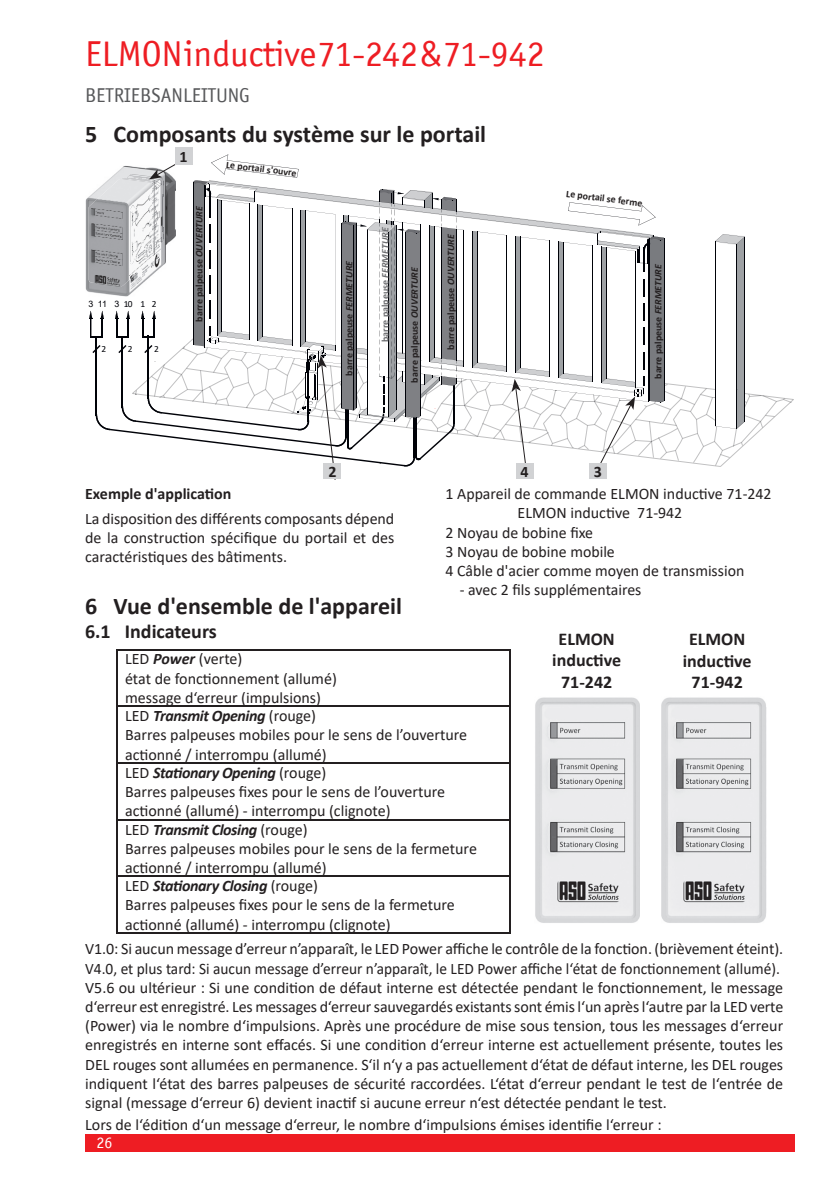
<style>
.page{position:relative;width:840px;height:1191px;background:#fff}
.page>*{position:absolute;margin:0;border:0;box-sizing:border-box;transform-origin:0 0}
.t1{font:36px "Officina San ITC";color:#ee1d23}
.t2{font:700 24px "Calibri";color:#231f20}
.t3{font:20px "Officina San ITC";color:#57585a}
.t4{font:700 20px "Calibri";color:#231f20}
.t5{font:700 18px/21.6px "Calibri";color:#231f20;text-align:center}
.t6{font:16px/19px "Calibri";color:#231f20}
.t7{font:700 16px "Calibri";color:#231f20}
.t8{font:16px "Officina San ITC";color:#fff}
.t9{font:700 10px "Calibri";color:#231f20}
.t10{font:700 10px "Calibri";color:#6c6d70}
.t11{font:9.4px "Calibri";color:#000208}
.t12{font:8.8px "Arial";color:#000208}
.s1{font-family:"Calibri";font-size:9.4px}
.s2{font-style:italic}
.s3{font-weight:700;font-style:italic}
</style>
<div class="page">
<div style="left:85px;top:1134px;width:709px;height:17px;background:#ee1d23"></div>
<hr style="left:116px;top:649px;width:394px;height:1px;background:#231f20">
<hr style="left:116px;top:650px;width:2px;height:56px;background:#231f20">
<hr style="left:509px;top:650px;width:1px;height:56px;background:#231f20">
<hr style="left:116px;top:706px;width:2px;height:57px;background:#231f20">
<hr style="left:509px;top:706px;width:1px;height:57px;background:#231f20">
<hr style="left:116px;top:763px;width:2px;height:56px;background:#231f20">
<hr style="left:509px;top:763px;width:1px;height:56px;background:#231f20">
<hr style="left:116px;top:819px;width:2px;height:57px;background:#231f20">
<hr style="left:509px;top:819px;width:1px;height:57px;background:#231f20">
<hr style="left:118px;top:705px;width:391px;height:1px;background:#231f20">
<hr style="left:118px;top:762px;width:391px;height:1px;background:#231f20">
<hr style="left:118px;top:819px;width:391px;height:1px;background:#231f20">
<hr style="left:118px;top:876px;width:391px;height:1px;background:#231f20">
<hr style="left:116px;top:876px;width:2px;height:56px;background:#231f20">
<hr style="left:509px;top:876px;width:1px;height:56px;background:#231f20">
<hr style="left:116px;top:932px;width:394px;height:2px;background:#231f20">
<img style="left:535px;top:697px;width:104px;height:226px">
<img style="left:661px;top:697px;width:105px;height:226px">
<img style="left:85px;top:197px;width:4px;height:95px">
<svg style="left:89px;top:154px;width:704px;height:326px"></svg>
<div style="left:175px;top:147px;width:17px;height:17px;background:#d1d2d4"></div>
<img style="left:89px;top:174px;width:64px;height:112px">
<h1 class="t1" style="left:85px;top:33px;width:461px">ELMON inductive 71-242 &amp; 71-942</h1>
<p class="t3" style="left:85px;top:84px;width:166px">BEtriEBsaNLEituNg</p>
<h2 class="t2" style="left:85px;top:117px;width:402px">5 Composants du système sur le portail</h2>
<p class="t12" style="left:88px;top:297px;width:70px">311 3<span class="s1">10 1 2</span></p>
<p class="t11" style="left:102px;top:343px;width:6px">2</p>
<p class="t11" style="left:128px;top:342px;width:6px">2</p>
<p class="t11" style="left:154px;top:342px;width:6px">2</p>
<p class="t7" style="left:179px;top:145px;width:10px">1</p>
<p class="t9" style="left:192px;top:321px;width:117px;rotate:-90deg">barre palpeuse <span class="s2">OUVERTURE</span></p>
<p class="t9" style="left:227px;top:157px;width:72px;rotate:7deg">Le portail s'ouvre</p>
<p class="t9" style="left:567px;top:186px;width:78px;rotate:7deg">Le portail se ferme</p>
<p class="t10" style="left:378px;top:342px;width:116px;rotate:-90deg">barre palpeuse <span class="s2">FERMETURE</span></p>
<p class="t9" style="left:443px;top:350px;width:117px;rotate:-90deg">barre palpeuse <span class="s2">OUVERTURE</span></p>
<p class="t9" style="left:342px;top:376px;width:116px;rotate:-90deg">barre palpeuse <span class="s2">FERMETURE</span></p>
<p class="t9" style="left:650px;top:379px;width:116px;rotate:-90deg">barre palpeuse <span class="s2">FERMETURE</span></p>
<p class="t9" style="left:407px;top:383px;width:117px;rotate:-90deg">barre palpeuse <span class="s2">OUVERTURE</span></p>
<p class="t7" style="left:328px;top:460px;width:10px">2</p>
<p class="t7" style="left:520px;top:460px;width:10px">4</p>
<p class="t7" style="left:593px;top:460px;width:10px">3</p>
<p class="t7" style="left:85px;top:482px;width:148px">Exemple d'application</p>
<p class="t6" style="left:85px;top:509px;width:310px;text-align:justify">La disposition des différents composants dépend de la construction spécifique du portail et des caractéristiques des bâtiments.</p>
<p class="t6" style="left:445px;top:484px;width:327px">1 Appareil de commande ELMON inductive 71-242</p>
<p class="t6" style="left:517px;top:503px;width:166px">ELMON inductive 71-942</p>
<p class="t6" style="left:445px;top:522px;width:149px">2 Noyau de bobine fixe</p>
<p class="t6" style="left:445px;top:541px;width:171px">3 Noyau de bobine mobile</p>
<p class="t6" style="left:445px;top:561px;width:300px">4 Câble d'acier comme moyen de transmission</p>
<p class="t6" style="left:459px;top:580px;width:183px">- avec 2 fils supplémentaires</p>
<h2 class="t2" style="left:85px;top:589px;width:318px">6 Vue d'ensemble de l'appareil</h2>
<p class="t4" style="left:85px;top:617px;width:133px">6.1 Indicateurs</p>
<p class="t5" style="left:552px;top:627px;width:70px">ELMON inductive<br>71-242</p>
<p class="t5" style="left:682px;top:628px;width:70px">ELMON inductive<br>71-942</p>
<p class="t6" style="left:125px;top:649px;width:353px">LED <span class="s3">Power</span> (verte)<br>état de fonctionnement (allumé)<br>message d‘erreur (impulsions)<br>LED <span class="s3">Transmit Opening</span> (rouge)<br>Barres palpeuses mobiles pour le sens de l’ouverture actionné / interrompu (allumé)<br>LED <span class="s3">Stationary Opening</span> (rouge)<br>Barres palpeuses fixes pour le sens de l’ouverture actionné (allumé) - interrompu (clignote)<br>LED <span class="s3">Transmit Closing</span> (rouge)<br>Barres palpeuses mobiles pour le sens de la fermeture actionné / interrompu (allumé)<br>LED <span class="s3">Stationary Closing</span> (rouge)<br>Barres palpeuses fixes pour le sens de la fermeture actionné (allumé) - interrompu (clignote)</p>
<p class="t6" style="left:85px;top:939px;width:699px">V1.0: Si aucun message d’erreur n’apparaît, le LED Power affiche le contrôle de la fonction. (brièvement éteint).<br>V4.0, et plus tard: Si aucun message d’erreur n’apparaît, le LED Power affiche l‘état de fonctionnement (allumé).<br>V5.6 ou ultérieur : Si une condition de défaut interne est détectée pendant le fonctionnement, le message d‘erreur est enregistré. Les messages d‘erreur sauvegardés existants sont émis l‘un après l‘autre par la LED verte (Power) via le nombre d‘impulsions. Après une procédure de mise sous tension, tous les messages d‘erreur enregistrés en interne sont effacés. Si une condition d‘erreur interne est actuellement présente, toutes les DEL rouges sont allumées en permanence. S‘il n‘y a pas actuellement d‘état de défaut interne, les DEL rouges indiquent l‘état des barres palpeuses de sécurité raccordées. L‘état d‘erreur pendant le test de l‘entrée de signal (message d‘erreur 6) devient inactif si aucune erreur n‘est détectée pendant le test.</p>
<p class="t6" style="left:85px;top:1114px;width:577px">Lors de l‘édition d‘un message d‘erreur, le nombre d‘impulsions émises identifie l‘erreur :</p>
<p class="t8" style="left:96px;top:1133px;width:17px">26</p>
</div>
